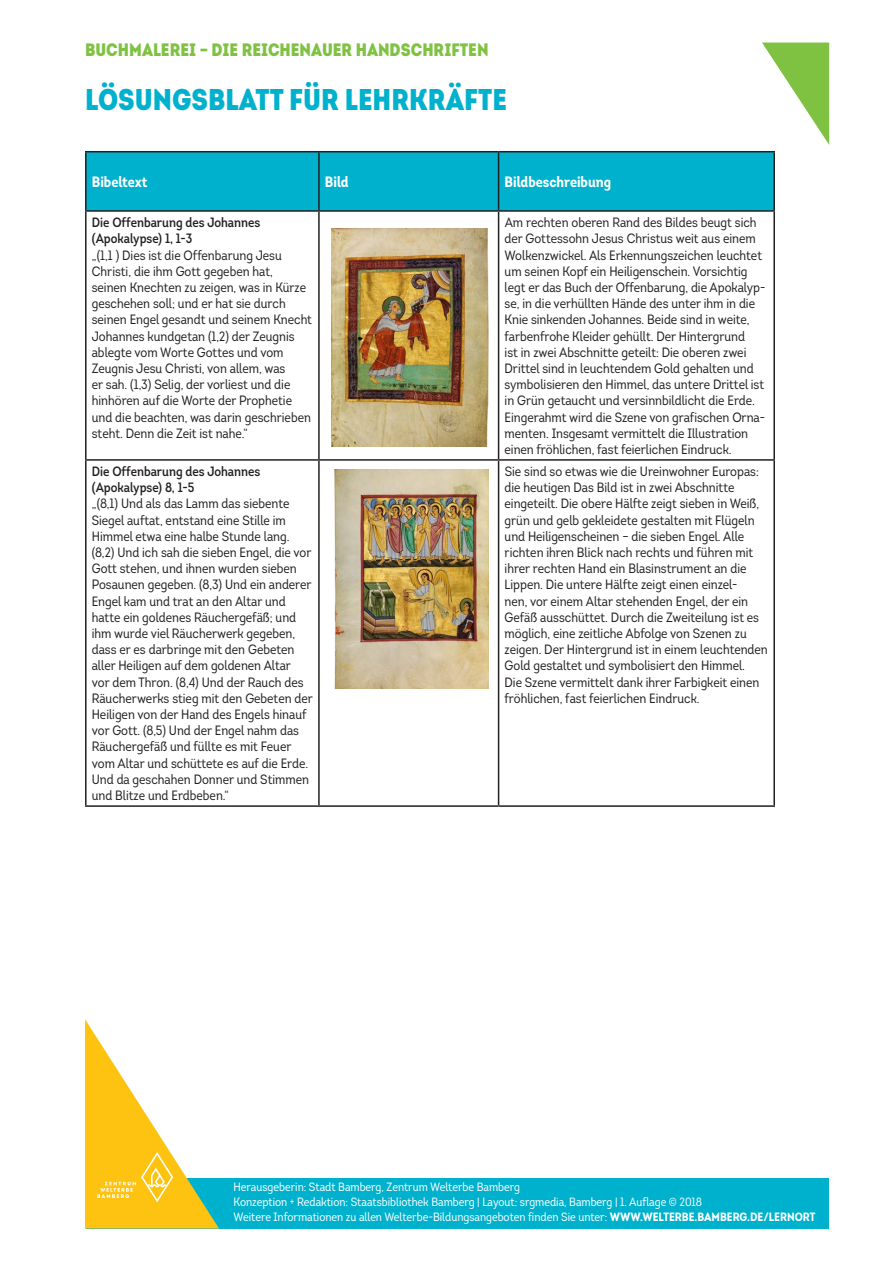
<style>
.page{position:relative;width:893px;height:1263px;background:#fff}
.page>*{position:absolute;margin:0;border:0;box-sizing:border-box;transform-origin:0 0}
.t1{font:30px "Intro Cond Black Caps";color:#00b1cd}
.t2{font:18px "Intro Cond Black Caps";color:#7fc241}
.t3{font:700 15px "Intro Cond";color:#fff}
.t4{font:13.5px/16.2px "Intro Cond";color:#231f20}
.t5{font:600 13.5px/16.2px "Intro Cond";color:#231f20}
.t6{font:12px/15px "Intro Cond";color:#fff}
.s1{font-family:"Intro Cond Bold Caps"}
</style>
<div class="page">
<div style="left:86px;top:1178px;width:742px;height:50px;background:#00b1cd"></div>
<svg style="left:762px;top:43px;width:67px;height:102px"></svg>
<svg style="left:85px;top:1019px;width:134px;height:209px"></svg>
<div style="left:87px;top:152px;width:686px;height:58px;background:#00b1cd"></div>
<hr style="left:85px;top:151px;width:234px;height:1px;background:#231f20">
<hr style="left:85px;top:152px;width:2px;height:58px;background:#231f20">
<hr style="left:319px;top:151px;width:180px;height:1px;background:#231f20">
<hr style="left:318px;top:152px;width:2px;height:58px;background:#231f20">
<hr style="left:499px;top:151px;width:276px;height:1px;background:#231f20">
<hr style="left:498px;top:152px;width:1px;height:58px;background:#231f20">
<hr style="left:773px;top:152px;width:2px;height:58px;background:#231f20">
<hr style="left:85px;top:210px;width:234px;height:2px;background:#231f20">
<hr style="left:85px;top:212px;width:2px;height:247px;background:#231f20">
<hr style="left:319px;top:210px;width:180px;height:2px;background:#231f20">
<hr style="left:318px;top:212px;width:2px;height:247px;background:#231f20">
<hr style="left:499px;top:210px;width:276px;height:2px;background:#231f20">
<hr style="left:498px;top:212px;width:1px;height:247px;background:#231f20">
<hr style="left:773px;top:212px;width:2px;height:247px;background:#231f20">
<hr style="left:85px;top:459px;width:234px;height:2px;background:#231f20">
<hr style="left:85px;top:461px;width:2px;height:344px;background:#231f20">
<hr style="left:319px;top:459px;width:180px;height:2px;background:#231f20">
<hr style="left:318px;top:461px;width:2px;height:344px;background:#231f20">
<hr style="left:499px;top:459px;width:276px;height:2px;background:#231f20">
<hr style="left:498px;top:461px;width:1px;height:344px;background:#231f20">
<hr style="left:773px;top:461px;width:2px;height:344px;background:#231f20">
<hr style="left:85px;top:805px;width:234px;height:2px;background:#231f20">
<hr style="left:319px;top:805px;width:180px;height:2px;background:#231f20">
<hr style="left:499px;top:805px;width:276px;height:2px;background:#231f20">
<img style="left:332px;top:228px;width:157px;height:218px">
<img style="left:334px;top:470px;width:155px;height:218px">
<h2 class="t2" style="left:85px;top:37px;width:405px">BUCHMALEREI – DIE REICHENAUER HANDSCHRIFTEN</h2>
<h1 class="t1" style="left:85px;top:79px;width:423px">LÖSUNGSBLATT FÜR LEHRKRÄFTE</h1>
<p class="t3" style="left:92px;top:172px;width:57px">Bibeltext</p>
<p class="t3" style="left:325px;top:172px;width:25px">Bild</p>
<p class="t3" style="left:505px;top:172px;width:108px">Bildbeschreibung</p>
<p class="t5" style="left:92px;top:214px;width:170px">Die Offenbarung des Johannes (Apokalypse) 1, 1-3</p>
<p class="t4" style="left:92px;top:247px;width:222px">„(1,1 ) Dies ist die Offenbarung Jesu Christi, die ihm Gott gegeben hat,<br>seinen Knechten zu zeigen, was in Kürze geschehen soll; und er hat sie durch seinen Engel gesandt und seinem Knecht Johannes kundgetan (1,2) der Zeugnis ablegte vom Worte Gottes und vom Zeugnis Jesu Christi, von allem, was<br>er sah. (1,3) Selig, der vorliest und die hinhören auf die Worte der Prophetie und die beachten, was darin geschrieben steht. Denn die Zeit ist nahe.“</p>
<p class="t4" style="left:505px;top:214px;width:262px">Am rechten oberen Rand des Bildes beugt sich der Gottessohn Jesus Christus weit aus einem Wolkenzwickel. Als Erkennungszeichen leuchtet um seinen Kopf ein Heiligenschein. Vorsichtig legt er das Buch der Offenbarung, die Apokalyp&shy;se, in die verhüllten Hände des unter ihm in die Knie sinkenden Johannes. Beide sind in weite, farbenfrohe Kleider gehüllt. Der Hintergrund<br>ist in zwei Abschnitte geteilt: Die oberen zwei Drittel sind in leuchtendem Gold gehalten und symbolisieren den Himmel, das untere Drittel ist in Grün getaucht und versinnbildlicht die Erde.<br>Eingerahmt wird die Szene von grafischen Orna&shy;menten. Insgesamt vermittelt die Illustration einen fröhlichen, fast feierlichen Eindruck.</p>
<p class="t5" style="left:92px;top:463px;width:170px">Die Offenbarung des Johannes (Apokalypse) 8, 1-5</p>
<p class="t4" style="left:92px;top:496px;width:223px">„(8,1) Und als das Lamm das siebente Siegel auftat, entstand eine Stille im Himmel etwa eine halbe Stunde lang. (8,2) Und ich sah die sieben Engel, die vor Gott stehen, und ihnen wurden sieben Posaunen gegeben. (8,3) Und ein anderer Engel kam und trat an den Altar und hatte ein goldenes Räuchergefäß; und ihm wurde viel Räucherwerk gegeben, dass er es darbringe mit den Gebeten aller Heiligen auf dem goldenen Altar<br>vor dem Thron. (8,4) Und der Rauch des Räucherwerks stieg mit den Gebeten der Heiligen von der Hand des Engels hinauf vor Gott. (8,5) Und der Engel nahm das Räuchergefäß und füllte es mit Feuer vom Altar und schüttete es auf die Erde.<br>Und da geschahen Donner und Stimmen und Blitze und Erdbeben.“</p>
<p class="t4" style="left:505px;top:463px;width:265px">Sie sind so etwas wie die Ureinwohner Europas: die heutigen Das Bild ist in zwei Abschnitte eingeteilt. Die obere Hälfte zeigt sieben in Weiß, grün und gelb gekleidete gestalten mit Flügeln und Heiligenscheinen – die sieben Engel. Alle richten ihren Blick nach rechts und führen mit ihrer rechten Hand ein Blasinstrument an die Lippen. Die untere Hälfte zeigt einen einzel-<br>nen, vor einem Altar stehenden Engel, der ein Gefäß ausschüttet. Durch die Zweiteilung ist es möglich, eine zeitliche Abfolge von Szenen zu zeigen. Der Hintergrund ist in einem leuchtenden Gold gestaltet und symbolisiert den Himmel.<br>Die Szene vermittelt dank ihrer Farbigkeit einen fröhlichen, fast feierlichen Eindruck.</p>
<p class="t6" style="left:234px;top:1179px;width:583px">Herausgeberin: Stadt Bamberg, Zentrum Welterbe Bamberg<br>Konzeption + Redaktion: Staatsbibliothek Bamberg | Layout: srgmedia, Bamberg | 1. Auflage © 2018<br>Weitere Informationen zu allen Welterbe-Bildungsangeboten finden Sie unter: <span class="s1">WWW.WELTERBE.BAMBERG.DE/LERNORT</span></p>
</div>
